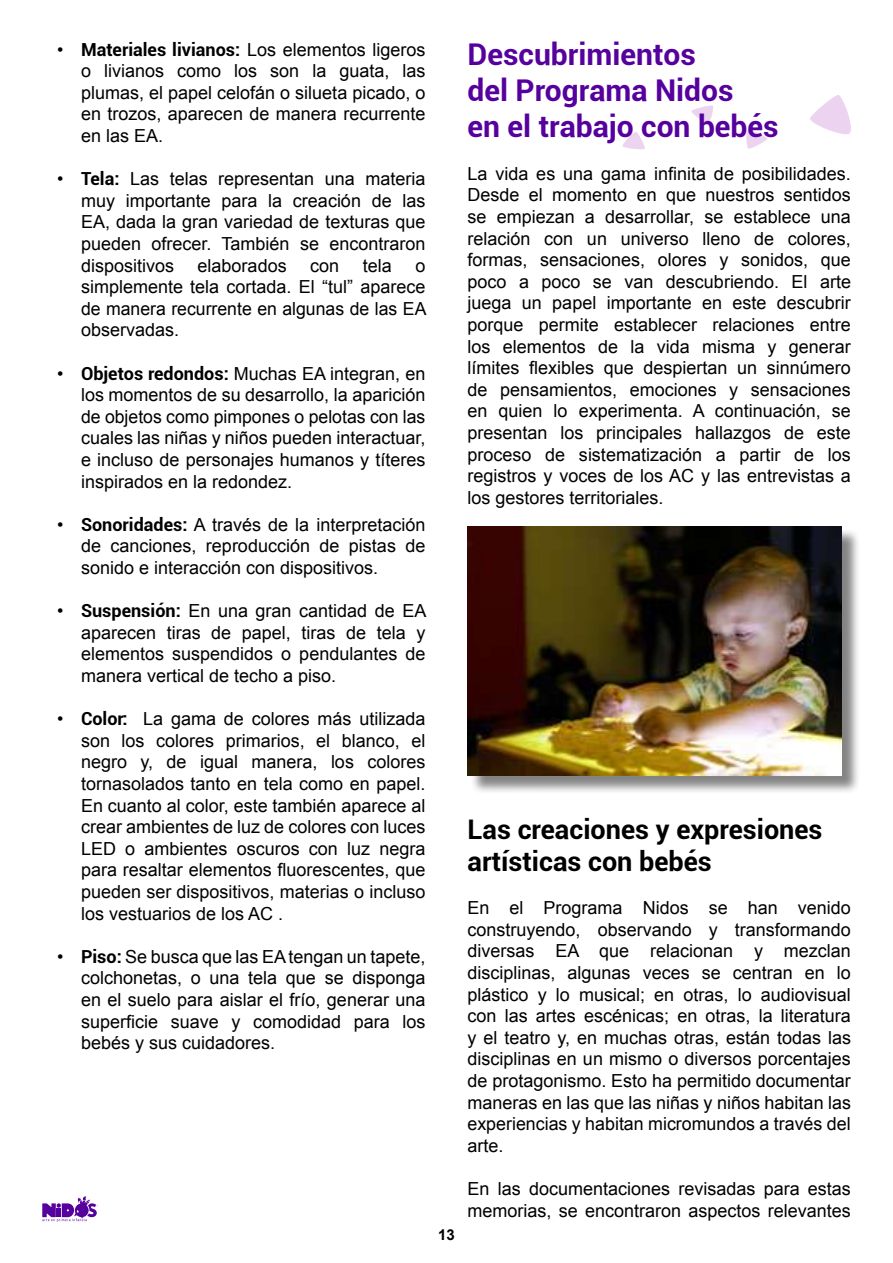
<style>
.page{position:relative;width:893px;height:1263px;background:#fff}
.page>*{position:absolute;margin:0;border:0;box-sizing:border-box;transform-origin:0 0}
.t1{font:700 30px/36px "Roboto";color:#56009e}
.t2{font:700 27px/32.4px "Roboto";color:#000}
.t3{font:18px/21.6px "Arial";color:#000;text-align:justify}
.t4{font:700 15px "Arial";color:#000}
.s1{font-family:"Roboto";font-weight:700}
</style>
<div class="page">
<svg style="left:622px;top:132px;width:23px;height:18px"></svg>
<svg style="left:691px;top:105px;width:22px;height:19px"></svg>
<svg style="left:746px;top:130px;width:22px;height:19px"></svg>
<svg style="left:810px;top:95px;width:41px;height:40px"></svg>
<div style="left:470px;top:529px;width:390px;height:265px;background:#000;opacity:.49"></div>
<img style="left:467px;top:526px;width:374px;height:250px">
<svg style="left:42px;top:1196px;width:56px;height:26px"></svg>
<p class="t3" style="left:81px;top:39px;width:346px;text-indent:-24px">• <span class="s1">Materiales livianos:</span> Los elementos ligeros o livianos como los son la guata, las plumas, el papel celofán o silueta picado, o en trozos, aparecen de manera recurrente en las EA.</p>
<p class="t3" style="left:81px;top:168px;width:346px;text-indent:-24px">• <span class="s1">Tela:</span> Las telas representan una materia muy importante para la creación de las EA, dada la gran variedad de texturas que pueden ofrecer. También se encontraron dispositivos</p>
<p class="t3" style="left:198px;top:255px;width:91px">elaborados</p>
<p class="t3" style="left:310px;top:255px;width:31px">con</p>
<p class="t3" style="left:363px;top:255px;width:31px">tela</p>
<p class="t3" style="left:81px;top:255px;width:347px;text-indent:334px">o simplemente tela cortada. El “tul” aparece de manera recurrente en algunas de las EA observadas.</p>
<p class="t3" style="left:81px;top:363px;width:346px;text-indent:-24px">• <span class="s1">Objetos redondos:</span> Muchas EA integran, en los momentos de su desarrollo, la aparición de objetos como pimpones o pelotas con las cuales las niñas y niños pueden interactuar, e incluso de personajes humanos y títeres inspirados en la redondez.</p>
<p class="t3" style="left:81px;top:514px;width:346px;text-indent:-24px">• <span class="s1">Sonoridades:</span> A través de la interpretación de canciones, reproducción de pistas de sonido e interacción con dispositivos.</p>
<p class="t3" style="left:81px;top:600px;width:347px;text-indent:-24px">• <span class="s1">Suspensión:</span> En una gran cantidad de EA aparecen tiras de papel, tiras de tela y elementos suspendidos o pendulantes de manera vertical de techo a piso.</p>
<p class="t3" style="left:81px;top:708px;width:346px;text-indent:-24px">• <span class="s1">Color:</span> La gama de colores más utilizada son los colores primarios, el blanco, el negro y, de igual manera, los colores tornasolados tanto en tela como en papel.<br>En cuanto al color, este también aparece al crear ambientes de luz de colores con luces LED o ambientes oscuros con luz negra para resaltar elementos fluorescentes, que pueden ser dispositivos, materias o incluso los vestuarios de los AC .</p>
<p class="t3" style="left:81px;top:946px;width:346px;text-indent:-24px">• <span class="s1">Piso:</span> Se busca que las EA tengan un tapete, colchonetas, o una tela que se disponga en el suelo para aislar el frío, generar una superficie suave y comodidad para los bebés y sus cuidadores.</p>
<h1 class="t1" style="left:467px;top:35px;width:313px">Descubrimientos<br>del Programa Nidos<br>en el trabajo con bebés</h1>
<p class="t3" style="left:467px;top:163px;width:385px">La vida es una gama infinita de posibilidades.<br>Desde el momento en que nuestros sentidos se empiezan a desarrollar, se establece una relación con un universo lleno de colores, formas, sensaciones, olores y sonidos, que poco a poco se van descubriendo. El arte juega un papel importante en este descubrir porque permite establecer relaciones entre los elementos de la vida misma y generar límites flexibles que despiertan un sinnúmero de pensamientos, emociones y sensaciones en quien lo experimenta. A continuación, se presentan los principales hallazgos de este proceso de sistematización a partir de los registros y voces de los AC y las entrevistas a los gestores territoriales.</p>
<p class="t4" style="left:438px;top:1225px;width:18px">13</p>
<h2 class="t2" style="left:467px;top:812px;width:357px">Las creaciones y expresiones artísticas con bebés</h2>
<p class="t3" style="left:467px;top:897px;width:385px">En el Programa Nidos se han venido construyendo, observando y transformando diversas EA que relacionan y mezclan disciplinas, algunas veces se centran en lo plástico y lo musical; en otras, lo audiovisual con las artes escénicas; en otras, la literatura y el teatro y, en muchas otras, están todas las disciplinas en un mismo o diversos porcentajes de protagonismo. Esto ha permitido documentar maneras en las que las niñas y niños habitan las experiencias y habitan micromundos a través del arte.</p>
<p class="t3" style="left:467px;top:1178px;width:385px">En las documentaciones revisadas para estas memorias, se encontraron aspectos relevantes</p>
</div>
